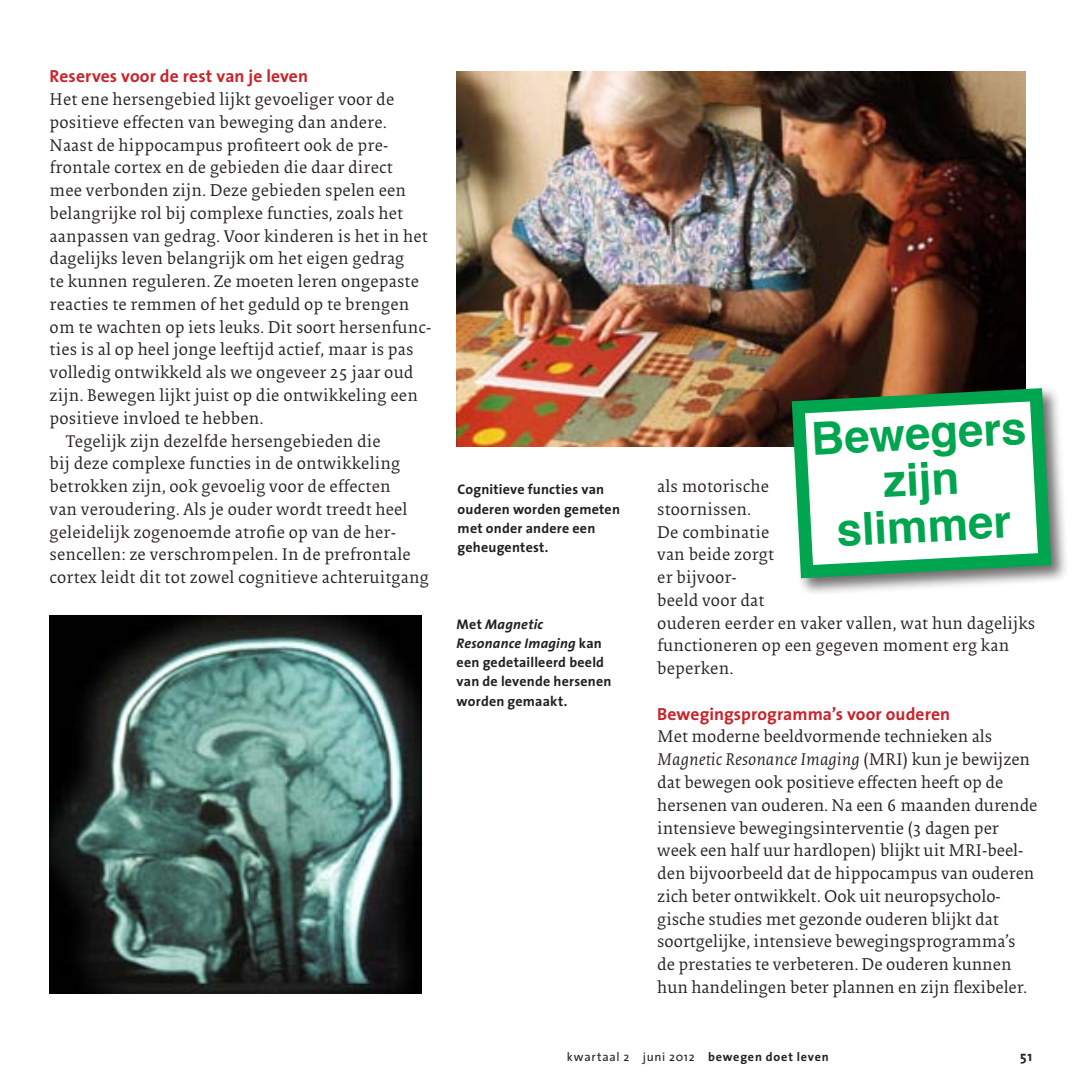
<style>
.page{position:relative;width:1092px;height:1092px;background:#fff}
.page>*{position:absolute;margin:0;border:0;box-sizing:border-box;transform-origin:0 0}
.t1{font:700 45.5px/46.4px "Helvetica";color:#00a54f;text-align:center}
.t2{font:17.5px/22.8px "Collis Roman Txt";letter-spacing:.01em;color:#231f20}
.t3{font:700 17.5px "The Sans";letter-spacing:.005em;color:#c8242b}
.t4{font:17.5px "Collis Italic Txt";color:#231f20}
.t5{font:700 14px/19.2px "The Sans";letter-spacing:.015em;color:#231f20}
.t6{font:12.25px "The Sans";letter-spacing:.05em;color:#231f20}
.s1{font-style:italic}
.s2{font-family:"Collis Roman Txt"}
.s3{font-weight:700}
</style>
<div class="page">
<img style="left:50px;top:615px;width:372px;height:378px">
<img style="left:456px;top:71px;width:569px;height:375px">
<div style="left:788px;top:384px;width:280px;height:211px;background:#231f20;opacity:.65"></div>
<svg style="left:791px;top:388px;width:260px;height:190px;background:#3d9461"></svg>
<svg style="left:805px;top:401px;width:232px;height:164px"></svg>
<p class="t3" style="left:50px;top:62px;width:260px">Reserves voor de rest van je leven</p>
<p class="t2" style="left:50px;top:89px;width:346px">Het ene hersengebied lijkt gevoeliger voor de</p>
<p class="t2" style="left:50px;top:112px;width:338px">positieve effecten van beweging dan andere.</p>
<p class="t2" style="left:50px;top:134px;width:340px">Naast de hippocampus profiteert ook de pre-</p>
<p class="t2" style="left:50px;top:157px;width:344px">frontale cortex en de gebieden die daar direct</p>
<p class="t2" style="left:50px;top:180px;width:358px">mee verbonden zijn. Deze gebieden spelen een</p>
<p class="t2" style="left:50px;top:203px;width:355px">belangrijke rol bij complexe functies, zoals het</p>
<p class="t2" style="left:50px;top:225px;width:379px">aanpassen van gedrag. Voor kinderen is het in het</p>
<p class="t2" style="left:50px;top:248px;width:356px">dagelijks leven belangrijk om het eigen gedrag</p>
<p class="t2" style="left:50px;top:271px;width:371px">te kunnen reguleren. Ze moeten leren ongepaste</p>
<p class="t2" style="left:50px;top:294px;width:361px">reacties te remmen of het geduld op te brengen</p>
<p class="t2" style="left:50px;top:316px;width:383px">om te wachten op iets leuks. Dit soort hersenfunc-</p>
<p class="t2" style="left:50px;top:339px;width:365px">ties is al op heel jonge leeftijd actief, maar is pas</p>
<p class="t2" style="left:50px;top:362px;width:365px">volledig ontwikkeld als we ongeveer 25 jaar oud</p>
<p class="t2" style="left:50px;top:385px;width:369px">zijn. Bewegen lijkt juist op die ontwikkeling een</p>
<p class="t2" style="left:50px;top:407px;width:215px">positieve invloed te hebben.</p>
<p class="t2" style="left:66px;top:430px;width:316px">Tegelijk zijn dezelfde hersengebieden die</p>
<p class="t2" style="left:50px;top:453px;width:352px">bij deze complexe functies in de ontwikkeling</p>
<p class="t2" style="left:50px;top:476px;width:342px">betrokken zijn, ook gevoelig voor de effecten</p>
<p class="t2" style="left:50px;top:498px;width:359px">van veroudering. Als je ouder wordt treedt heel</p>
<p class="t2" style="left:50px;top:521px;width:348px">geleidelijk zogenoemde atrofie op van de her-</p>
<p class="t2" style="left:50px;top:544px;width:362px">sencellen: ze verschrompelen. In de prefrontale</p>
<p class="t2" style="left:50px;top:567px;width:380px">cortex leidt dit tot zowel cognitieve achteruitgang</p>
<p class="t5" style="left:457px;top:479px;width:164px">Cognitieve functies van ouderen worden gemeten met onder andere een geheugentest.</p>
<p class="t5" style="left:456px;top:613px;width:156px">Met <span class="s1">Magnetic<br>Resonance Imaging</span> kan een gedetailleerd beeld van de levende hersenen worden gemaakt.</p>
<h1 class="t1" style="left:810px;top:416px;width:217px;rotate:-3deg">Bewegers zijn slimmer</h1>
<p class="t2" style="left:657px;top:476px;width:379px">als motorische<br>stoornissen.<br>De combinatie<br>van beide zorgt<br>er bijvoor-<br>beeld voor dat<br>ouderen eerder en vaker vallen, wat hun dagelijks functioneren op een gegeven moment erg kan beperken.</p>
<p class="t3" style="left:657px;top:699px;width:294px">Bewegingsprogramma’s voor ouderen</p>
<p class="t2" style="left:657px;top:726px;width:336px">Met moderne beeldvormende technieken als</p>
<p class="t4" style="left:657px;top:750px;width:374px">Magnetic Resonance Imaging <span class="s2">(MRI) kun je bewijzen</span></p>
<p class="t2" style="left:657px;top:771px;width:381px">dat bewegen ook positieve effecten heeft op de hersenen van ouderen. Na een 6 maanden durende intensieve bewegingsinterventie (3 dagen per week een half uur hardlopen) blijkt uit MRI-beel&shy;den bijvoorbeeld dat de hippocampus van ouderen zich beter ontwikkelt. Ook uit neuropsycholo&shy;gische studies met gezonde ouderen blijkt dat soortgelijke, intensieve bewegingsprogramma’s de prestaties te verbeteren. De ouderen kunnen hun handelingen beter plannen en zijn flexibeler.</p>
<p class="t6" style="left:567px;top:1046px;width:263px">kwartaal 2 juni 2012 <span class="s3">bewegen doet leven</span></p>
<p class="t5" style="left:1020px;top:1046px;width:14px">51</p>
</div>
